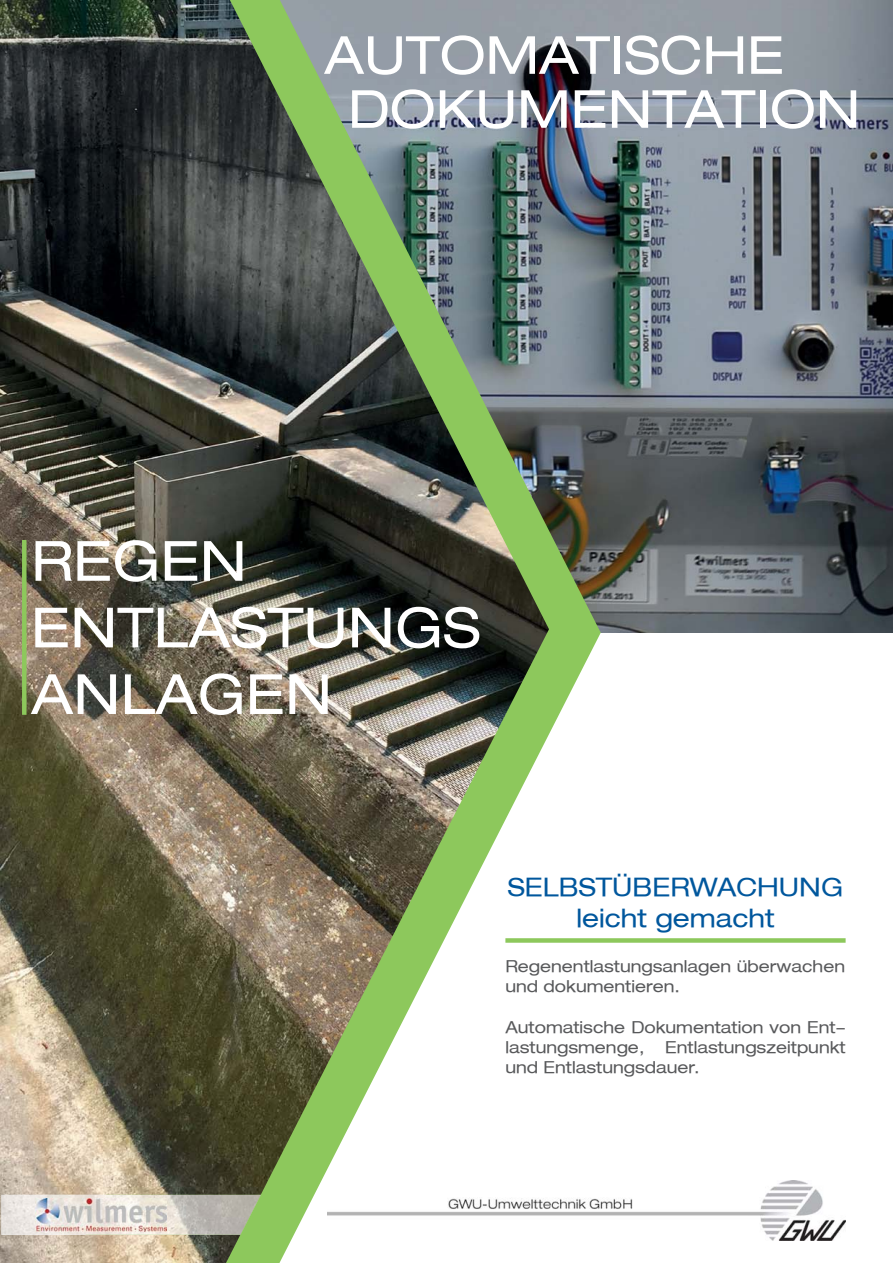
<style>
.page{position:relative;width:893px;height:1263px;background:#fff}
.page>*{position:absolute;margin:0;border:0;box-sizing:border-box;transform-origin:0 0}
.t1{font:expanded 55.5px/66.6px "Helvetica Neue LT";color:#fff}
.t2{font:expanded 52.5px/54px "Helvetica Neue LT";color:#fff}
.t3{font:expanded 25.5px/30.6px "Helvetica Neue LT";color:#00579d;text-align:center}
.t4{font:expanded 16.5px/19.8px "Helvetica Neue LT";color:#58595b}
</style>
<div class="page">
<img style="left:601px;top:0;width:292px;height:633px">
<img style="left:549px;top:0;width:52px;height:734px">
<img style="left:0;top:0;width:549px;height:1263px">
<div style="left:22px;top:540px;width:5px;height:175px;background:#8dc85c"></div>
<div style="left:505px;top:938px;width:341px;height:5px;background:#8dc85c"></div>
<img style="left:327px;top:1180px;width:519px;height:60px">
<img style="left:2px;top:1195px;width:259px;height:40px">
<img style="left:36px;top:1199px;width:130px;height:32px">
<h2 class="t2" style="left:348px;top:27px;width:514px;text-indent:-24px">AUTOMATISCHE<br>DOKUMENTATION</h2>
<h1 class="t1" style="left:31px;top:527px;width:451px">REGEN<br>ENTLASTUNGS<br>ANLAGEN</h1>
<h3 class="t3" style="left:508px;top:871px;width:337px">SELBSTÜBERWACHUNG leicht gemacht</h3>
<p class="t4" style="left:505px;top:956px;width:341px">Regenentlastungsanlagen überwachen und dokumentieren.</p>
<p class="t4" style="left:505px;top:1017px;width:342px">Automatische Dokumentation von Ent&shy;lastungsmenge,</p>
<p class="t4" style="left:505px;top:1037px;width:342px;text-indent:160px">Entlastungszeitpunkt und Entlastungsdauer.</p>
</div>
